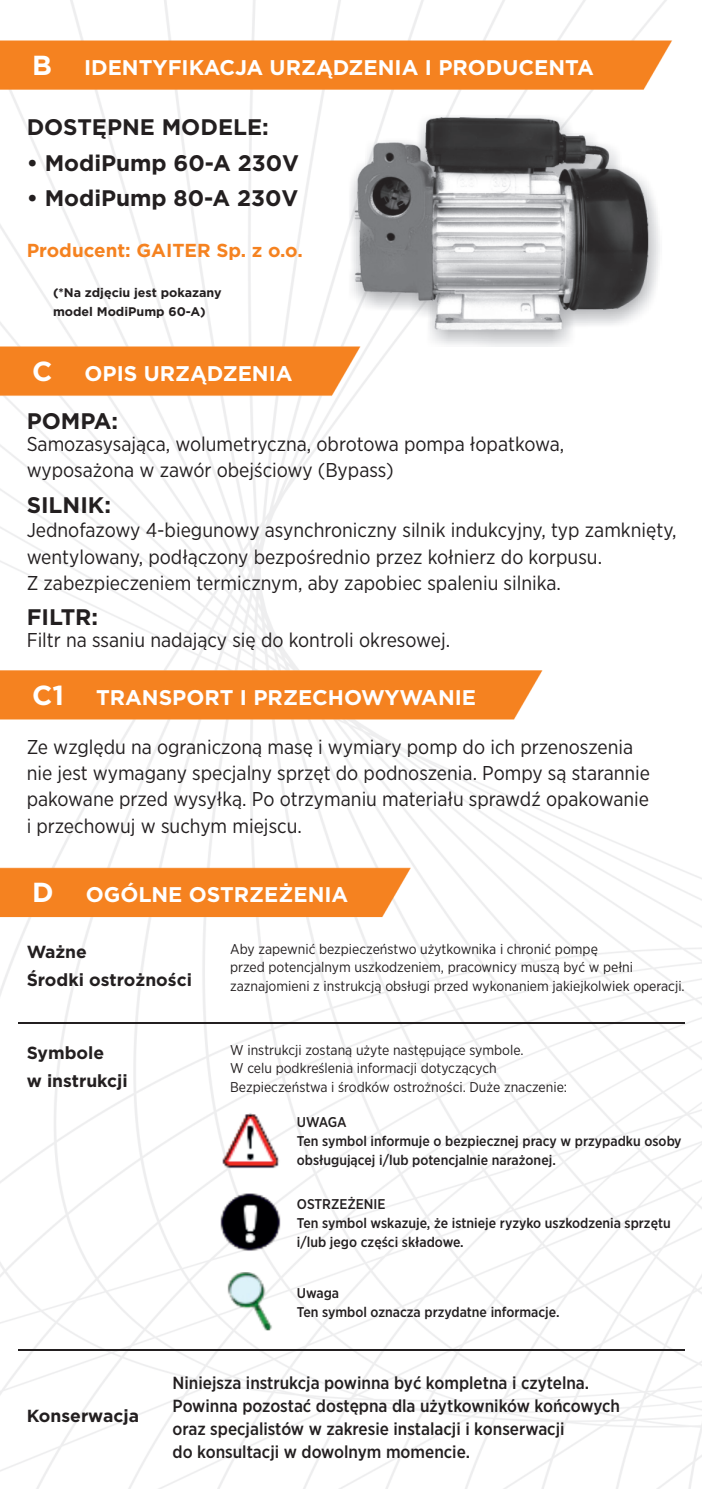
<style>
.page{position:relative;width:702px;height:1489px;background:#fff}
.page>*{position:absolute;margin:0;border:0;box-sizing:border-box;transform-origin:0 0}
.t1{font:700 27.5px "Gotham";color:#fff}
.t2{font:700 22.5px "Gotham";color:#231f20}
.t3{font:700 21.25px "Gotham";color:#fff}
.t4{font:20px/26.5px "Gotham Narrow";color:#231f20}
.t5{font:700 18.75px "Gotham";color:#f58220}
.t6{font:500 17.5px/23px "Gotham Narrow";color:#231f20}
.t7{font:700 17.5px/27.5px "Gotham";color:#231f20}
.t8{font:14.25px/18.8px "Gotham Narrow";color:#231f20}
.t9{font:500 14.25px/18.8px "Gotham Narrow";color:#231f20}
.t10{font:700 12.5px/19.8px "Gotham";color:#231f20}
</style>
<div class="page">
<img style="left:0;top:0;width:702px;height:1488px">
<hr style="left:18px;top:1021px;width:666px;height:2px;background:#231f20">
<hr style="left:18px;top:1348px;width:666px;height:2px;background:#231f20">
<h1 class="t1" style="left:32px;top:53px;width:21px">B</h1>
<p class="t3" style="left:84px;top:58px;width:511px">IDENTYFIKACJA URZĄDZENIA I PRODUCENTA</p>
<p class="t2" style="left:27px;top:117px;width:243px">DOSTĘPNE MODELE:</p>
<p class="t2" style="left:27px;top:153px;width:274px">• ModiPump 60-A 230V</p>
<p class="t2" style="left:27px;top:188px;width:273px">• ModiPump 80-A 230V</p>
<p class="t5" style="left:27px;top:242px;width:277px">Producent: GAITER Sp. z o.o.</p>
<p class="t10" style="left:53px;top:283px;width:170px">(*Na zdjęciu jest pokazany model ModiPump 60-A)</p>
<h1 class="t1" style="left:32px;top:359px;width:22px">C</h1>
<p class="t3" style="left:84px;top:364px;width:210px">OPIS URZĄDZENIA</p>
<p class="t2" style="left:27px;top:411px;width:93px">POMPA:</p>
<p class="t4" style="left:27px;top:432px;width:539px">Samozasysająca, wolumetryczna, obrotowa pompa łopatkowa, wyposażona w zawór obejściowy (Bypass)</p>
<p class="t2" style="left:27px;top:494px;width:86px">SILNIK:</p>
<p class="t4" style="left:27px;top:518px;width:651px">Jednofazowy 4-biegunowy asynchroniczny silnik indukcyjny, typ zamknięty, wentylowany, podłączony bezpośrednio przez kołnierz do korpusu.<br>Z zabezpieczeniem termicznym, aby zapobiec spaleniu silnika.</p>
<p class="t2" style="left:27px;top:606px;width:73px">FILTR:</p>
<p class="t4" style="left:27px;top:627px;width:425px">Filtr na ssaniu nadający się do kontroli okresowej.</p>
<h1 class="t1" style="left:32px;top:682px;width:33px">C1</h1>
<p class="t3" style="left:96px;top:687px;width:381px">TRANSPORT I PRZECHOWYWANIE</p>
<p class="t4" style="left:27px;top:734px;width:625px">Ze względu na ograniczoną masę i wymiary pomp do ich przenoszenia nie jest wymagany specjalny sprzęt do podnoszenia. Pompy są starannie pakowane przed wysyłką. Po otrzymaniu materiału sprawdź opakowanie i przechowuj w suchym miejscu.</p>
<h1 class="t1" style="left:32px;top:880px;width:23px">D</h1>
<p class="t3" style="left:86px;top:885px;width:264px">OGÓLNE OSTRZEŻENIA</p>
<p class="t7" style="left:27px;top:939px;width:167px">Ważne<br>Środki ostrożności</p>
<p class="t7" style="left:27px;top:1040px;width:103px">Symbole<br>w instrukcji</p>
<p class="t8" style="left:230px;top:940px;width:456px">Aby zapewnić bezpieczeństwo użytkownika i chronić pompę<br>przed potencjalnym uszkodzeniem, pracownicy muszą być w pełni zaznajomieni z instrukcją obsługi przed wykonaniem jakiejkolwiek operacji.</p>
<p class="t8" style="left:230px;top:1040px;width:338px">W instrukcji zostaną użyte następujące symbole.<br>W celu podkreślenia informacji dotyczących<br>Bezpieczeństwa i środków ostrożności. Duże znaczenie:</p>
<p class="t9" style="left:297px;top:1113px;width:386px">UWAGA<br>Ten symbol informuje o bezpiecznej pracy w przypadku osoby obsługującej i/lub potencjalnie narażonej.</p>
<p class="t9" style="left:297px;top:1195px;width:375px">OSTRZEŻENIE<br>Ten symbol wskazuje, że istnieje ryzyko uszkodzenia sprzętu i/lub jego części składowe.</p>
<p class="t9" style="left:297px;top:1284px;width:264px">Uwaga<br>Ten symbol oznacza przydatne informacje.</p>
<p class="t7" style="left:27px;top:1402px;width:114px">Konserwacja</p>
<p class="t6" style="left:172px;top:1371px;width:449px">Niniejsza instrukcja powinna być kompletna i czytelna.<br>Powinna pozostać dostępna dla użytkowników końcowych oraz specjalistów w zakresie instalacji i konserwacji<br>do konsultacji w dowolnym momencie.</p>
</div>
